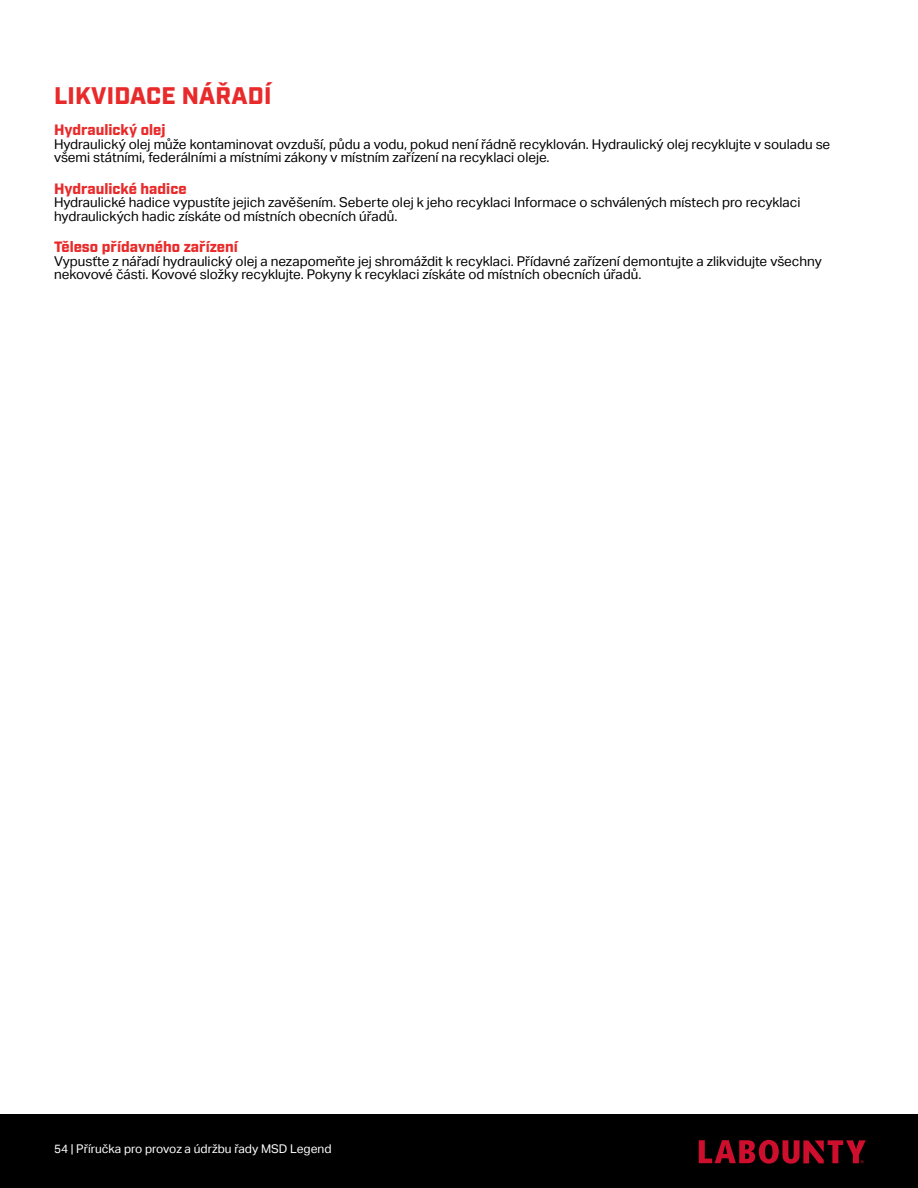
<style>
.page{position:relative;width:918px;height:1188px;background:#fff}
.page>*{position:absolute;margin:0;border:0;box-sizing:border-box;transform-origin:0 0}
.t1{font:900 24px "Industry";letter-spacing:.01em;color:#e92a2a}
.t2{font:900 15px "Industry";color:#e92a2a}
.t3{font:13.5px/13.5px "Aktiv Grotesk";color:#000}
.t4{font:12px "Aktiv Grotesk";color:#fff}
</style>
<div class="page">
<div style="left:0;top:1114px;width:918px;height:74px;background:#000"></div>
<svg style="left:699px;top:1140px;width:167px;height:24px"></svg>
<h1 class="t1" style="left:54px;top:81px;width:219px">LIKVIDACE NÁŘADÍ</h1>
<p class="t2" style="left:54px;top:121px;width:113px">Hydraulický olej</p>
<p class="t3" style="left:54px;top:137px;width:778px">Hydraulický olej může kontaminovat ovzduší, půdu a vodu, pokud není řádně recyklován. Hydraulický olej recyklujte v souladu se všemi státními, federálními a místními zákony v místním zařízení na recyklaci oleje.</p>
<p class="t2" style="left:54px;top:180px;width:134px">Hydraulické hadice</p>
<p class="t3" style="left:54px;top:196px;width:748px">Hydraulické hadice vypustíte jejich zavěšením. Seberte olej k jeho recyklaci Informace o schválených místech pro recyklaci hydraulických hadic získáte od místních obecních úřadů.</p>
<p class="t2" style="left:54px;top:238px;width:185px">Těleso přídavného zařízení</p>
<p class="t3" style="left:54px;top:254px;width:769px">Vypusťte z nářadí hydraulický olej a nezapomeňte jej shromáždit k recyklaci. Přídavné zařízení demontujte a zlikvidujte všechny nekovové části. Kovové složky recyklujte. Pokyny k recyklaci získáte od místních obecních úřadů.</p>
<p class="t4" style="left:54px;top:1142px;width:279px">54 | Příručka pro provoz a údržbu řady MSD Legend</p>
</div>
